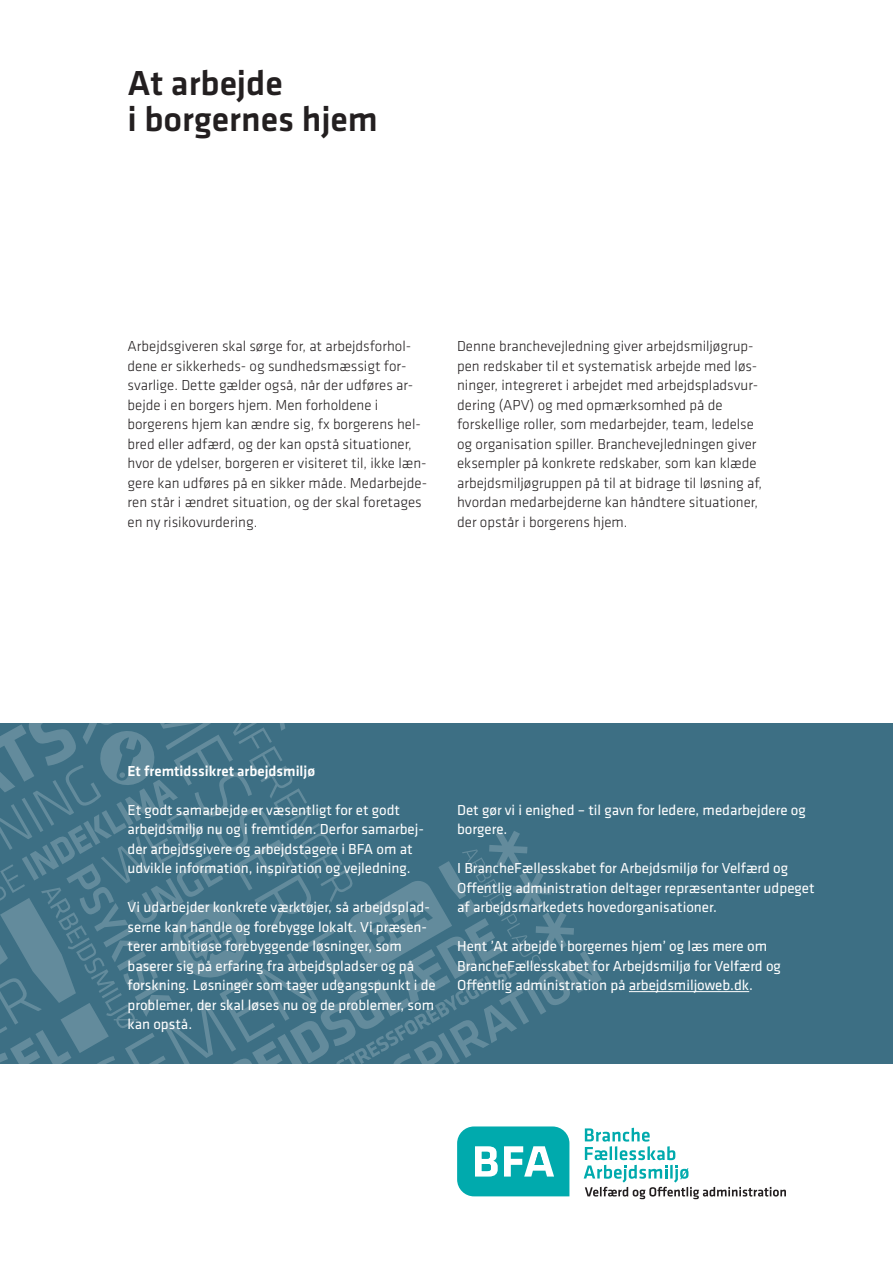
<style>
.page{position:relative;width:893px;height:1263px;background:#fff}
.page>*{position:absolute;margin:0;border:0;box-sizing:border-box;transform-origin:0 0}
.Overskrift_forside{font:500 36px "Klavika";color:#231f20}
.t1{font:300 15px/19.5px "Klavika";color:#231f20}
.BAR_Brød{font:15px/19.5px "Klavika";color:#fff}
.BAR_Brød-2{font:500 15px "Klavika";color:#fff}
</style>
<div class="page">
<div style="left:0;top:723px;width:893px;height:340px;background:#3d6f84"></div>
<svg style="left:0;top:723px;width:602px;height:340px"></svg>
<hr style="left:629px;top:991px;width:120px;height:1px;background:#fff">
<svg style="left:457px;top:1126px;width:112px;height:70px"></svg>
<svg style="left:584px;top:1128px;width:202px;height:71px"></svg>
<p class="Overskrift_forside" style="left:128px;top:59px;width:157px">At arbejde</p>
<p class="Overskrift_forside" style="left:128px;top:95px;width:252px">i borgernes hjem</p>
<p class="t1" style="left:128px;top:337px;width:301px">Arbejdsgiveren skal sørge for, at arbejdsforhol&shy;dene er sikkerheds- og sundhedsmæssigt for&shy;svarlige. Dette gælder også, når der udføres ar&shy;bejde i en borgers hjem. Men forholdene i borgerens hjem kan ændre sig, fx borgerens hel&shy;bred eller adfærd, og der kan opstå situationer, hvor de ydelser, borgeren er visiteret til, ikke læn&shy;gere kan udføres på en sikker måde. Medarbejde&shy;ren står i ændret situation, og der skal foretages en ny risikovurdering.</p>
<p class="t1" style="left:457px;top:337px;width:306px">Denne branchevejledning giver arbejdsmiljøgrup&shy;pen redskaber til et systematisk arbejde med løs&shy;ninger, integreret i arbejdet med arbejdspladsvur&shy;dering (APV) og med opmærksomhed på de forskellige roller, som medarbejder, team, ledelse og organisation spiller. Branchevejledningen giver eksempler på konkrete redskaber, som kan klæde arbejdsmiljøgruppen på til at bidrage til løsning af, hvordan medarbejderne kan håndtere situationer, der opstår i borgerens hjem.</p>
<p class="BAR_Brød-2" style="left:128px;top:760px;width:189px">Et fremtidssikret arbejdsmiljø</p>
<p class="BAR_Brød" style="left:128px;top:799px;width:298px">Et godt samarbejde er væsentligt for et godt arbejdsmiljø nu og i fremtiden. Derfor samarbej&shy;der arbejdsgivere og arbejdstagere i BFA om at udvikle information, inspiration og vejledning.</p>
<p class="BAR_Brød" style="left:128px;top:897px;width:310px">Vi udarbejder konkrete værktøjer, så arbejdsplad&shy;serne kan handle og forebygge lokalt. Vi præsen&shy;terer ambitiøse forebyggende løsninger, som baserer sig på erfaring fra arbejdspladser og på forskning. Løsninger som tager udgangspunkt i de problemer, der skal løses nu og de problemer, som kan opstå.</p>
<p class="BAR_Brød" style="left:457px;top:799px;width:350px">Det gør vi i enighed – til gavn for ledere, medarbejdere og borgere.</p>
<p class="BAR_Brød" style="left:457px;top:858px;width:359px">I BrancheFællesskabet for Arbejdsmiljø for Velfærd og<br>Offentlig administration deltager repræsentanter udpeget af arbejdsmarkedets hovedorganisationer.</p>
<p class="BAR_Brød" style="left:457px;top:936px;width:311px">Hent ’At arbejde i borgernes hjem’ og læs mere om</p>
<p class="BAR_Brød" style="left:457px;top:955px;width:325px">BrancheFællesskabet for Arbejdsmiljø for Velfærd og<br>Offentlig administration på arbejdsmiljoweb.dk.</p>
</div>
